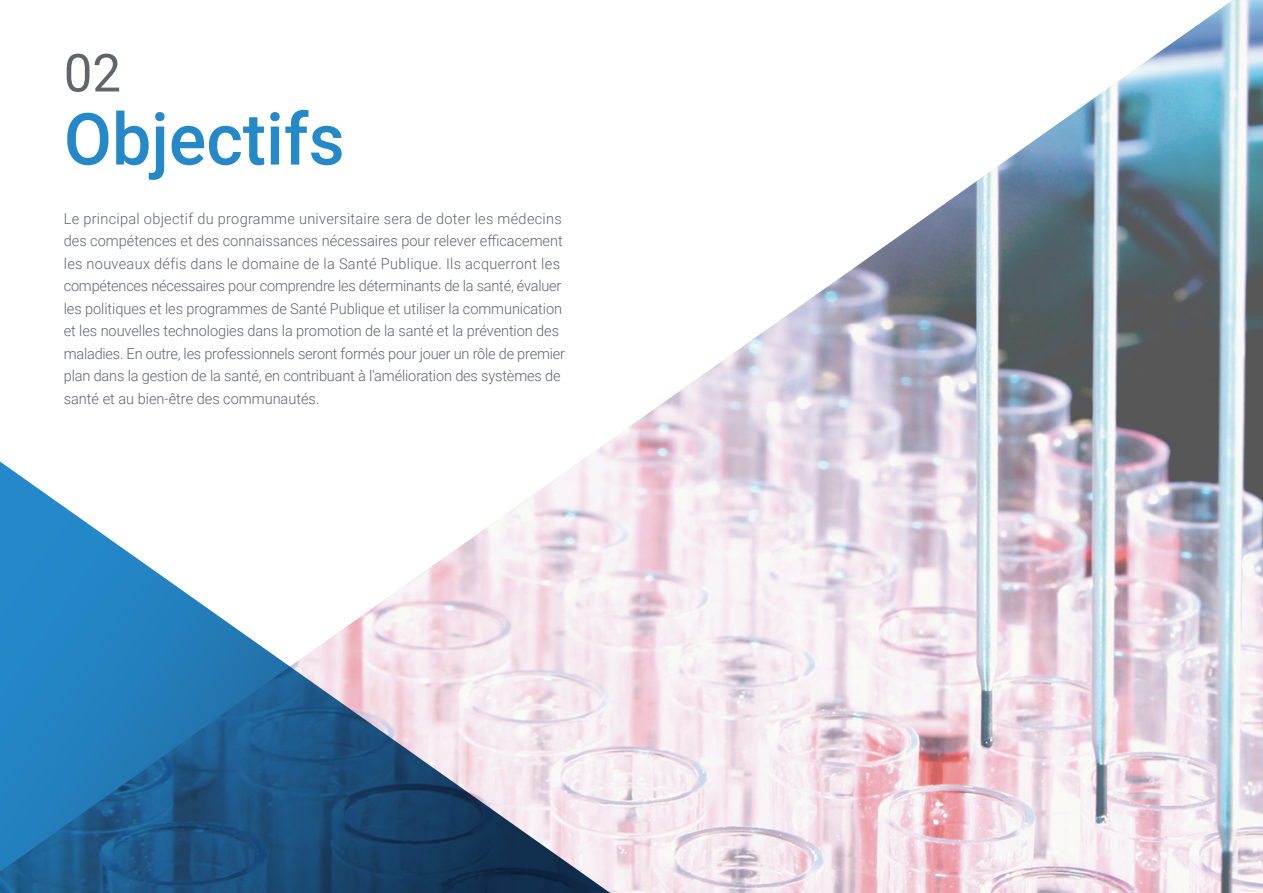
<style>
.page{position:relative;width:1263px;height:893px;background:#fff}
.page>*{position:absolute;margin:0;border:0;box-sizing:border-box;transform-origin:0 0}
.t1{font:500 72px "Roboto";color:#2488c9}
.t2{font:52.5px "Roboto";color:#61646a}
.t3{font:300 15px/22.5px "Roboto";letter-spacing:-.005em;color:#61646a}
</style>
<div class="page">
<img style="left:602px;top:0;width:661px;height:893px">
<svg style="left:0;top:446px;width:640px;height:447px"></svg>
<h2 class="t2" style="left:64px;top:36px;width:59px">02</h2>
<h1 class="t1" style="left:64px;top:89px;width:282px">Objectifs</h1>
<p class="t3" style="left:64px;top:207px;width:503px">Le principal objectif du programme universitaire sera de doter les médecins des compétences et des connaissances nécessaires pour relever efficacement les nouveaux défis dans le domaine de la Santé Publique. Ils acquerront les compétences nécessaires pour comprendre les déterminants de la santé, évaluer les politiques et les programmes de Santé Publique et utiliser la communication et les nouvelles technologies dans la promotion de la santé et la prévention des maladies. En outre, les professionnels seront formés pour jouer un rôle de premier plan dans la gestion de la santé, en contribuant à l'amélioration des systèmes de santé et au bien-être des communautés.</p>
</div>
